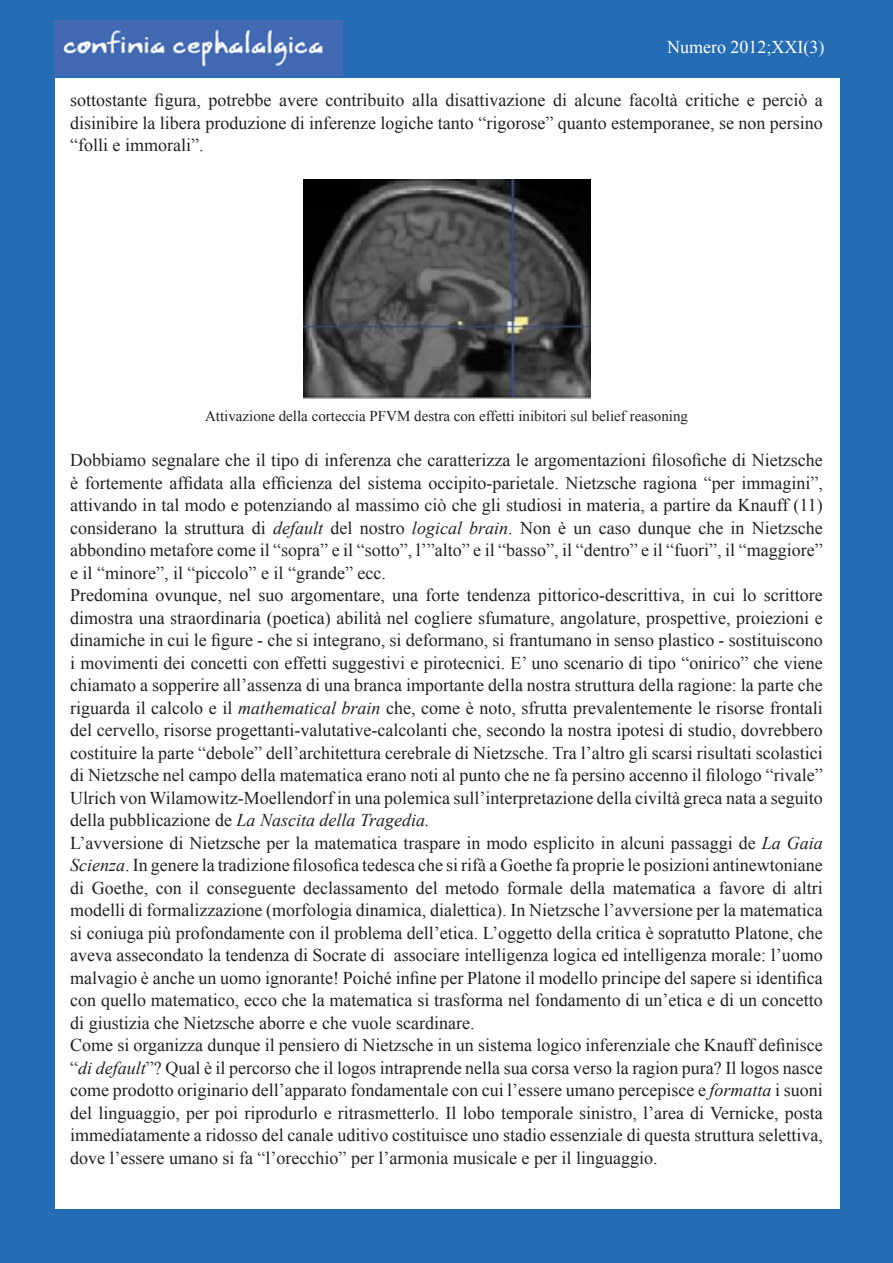
<style>
.page{position:relative;width:893px;height:1263px;background:#246db4}
.page>*{position:absolute;margin:0;border:0;box-sizing:border-box;transform-origin:0 0}
.t1{font:18px/22.5px "Times New Roman";color:#231f20;text-align:justify}
.t2{font:18px "Times New Roman";color:#fff}
.t3{font:15px "Times New Roman";color:#231f20}
.s1{font-style:italic}
</style>
<div class="page">
<img style="left:54px;top:20px;width:288px;height:55px">
<div style="left:55px;top:79px;width:784px;height:1130px;background:#fff"></div>
<img style="left:303px;top:180px;width:288px;height:219px">
<p class="t2" style="left:667px;top:35px;width:159px">Numero 2012;XXI(3)</p>
<p class="t1" style="left:70px;top:88px;width:754px">sottostante figura, potrebbe avere contribuito alla disattivazione di alcune facoltà critiche e perciò a disinibire la libera produzione di inferenze logiche tanto “rigorose” quanto estemporanee, se non persino “folli e immorali”.</p>
<p class="t3" style="left:205px;top:406px;width:484px">Attivazione della corteccia PFVM destra con effetti inibitori sul belief reasoning</p>
<p class="t1" style="left:70px;top:448px;width:754px;text-align:left">Dobbiamo segnalare che il tipo di inferenza che caratterizza le argomentazioni filosofiche di Nietzsche è fortemente affidata alla efficienza del sistema occipito-parietale. Nietzsche ragiona “per immagini”, attivando in tal modo e potenziando al massimo ciò che gli studiosi in materia, a partire da Knauff (11) considerano la struttura di <span class="s1">default</span> del nostro <span class="s1">logical brain</span>. Non è un caso dunque che in Nietzsche abbondino metafore come il “sopra” e il “sotto”, l’”alto” e il “basso”, il “dentro” e il “fuori”, il “maggiore” e il “minore”, il “piccolo” e il “grande” ecc.<br>Predomina ovunque, nel suo argomentare, una forte tendenza pittorico-descrittiva, in cui lo scrittore dimostra una straordinaria (poetica) abilità nel cogliere sfumature, angolature, prospettive, proiezioni e dinamiche in cui le figure - che si integrano, si deformano, si frantumano in senso plastico - sostituiscono i movimenti dei concetti con effetti suggestivi e pirotecnici. E’ uno scenario di tipo “onirico” che viene chiamato a sopperire all’assenza di una branca importante della nostra struttura della ragione: la parte che riguarda il calcolo e il <span class="s1">mathematical brain</span> che, come è noto, sfrutta prevalentemente le risorse frontali del cervello, risorse progettanti-valutative-calcolanti che, secondo la nostra ipotesi di studio, dovrebbero costituire la parte “debole” dell’architettura cerebrale di Nietzsche. Tra l’altro gli scarsi risultati scolastici di Nietzsche nel campo della matematica erano noti al punto che ne fa persino accenno il filologo “rivale” Ulrich von Wilamowitz-Moellendorf in una polemica sull’interpretazione della civiltà greca nata a seguito della pubblicazione de <span class="s1">La Nascita della Tragedia.<br></span>L’avversione di Nietzsche per la matematica traspare in modo esplicito in alcuni passaggi de <span class="s1">La Gaia Scienza</span>. In genere la tradizione filosofica tedesca che si rifà a Goethe fa proprie le posizioni antinewtoniane di Goethe, con il conseguente declassamento del metodo formale della matematica a favore di altri modelli di formalizzazione (morfologia dinamica, dialettica). In Nietzsche l’avversione per la matematica si coniuga più profondamente con il problema dell’etica. L’oggetto della critica è sopratutto Platone, che aveva assecondato la tendenza di Socrate di associare intelligenza logica ed intelligenza morale: l’uomo malvagio è anche un uomo ignorante! Poiché infine per Platone il modello principe del sapere si identifica con quello matematico, ecco che la matematica si trasforma nel fondamento di un’etica e di un concetto di giustizia che Nietzsche aborre e che vuole scardinare.<br>Come si organizza dunque il pensiero di Nietzsche in un sistema logico inferenziale che Knauff definisce “<span class="s1">di default</span>”? Qual è il percorso che il logos intraprende nella sua corsa verso la ragion pura? Il logos nasce come prodotto originario dell’apparato fondamentale con cui l’essere umano percepisce e <span class="s1">formatta</span> i suoni del linguaggio, per poi riprodurlo e ritrasmetterlo. Il lobo temporale sinistro, l’area di Vernicke, posta immediatamente a ridosso del canale uditivo costituisce uno stadio essenziale di questa struttura selettiva, dove l’essere umano si fa “l’orecchio” per l’armonia musicale e per il linguaggio.</p>
</div>
